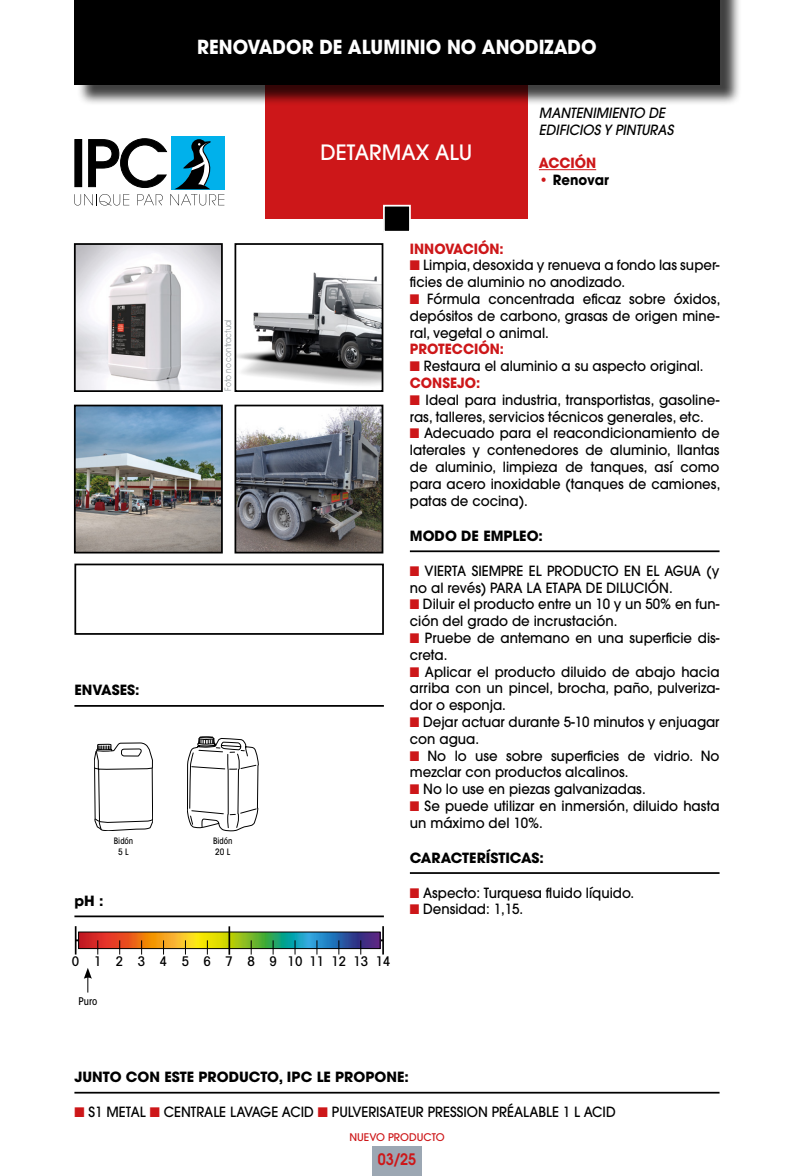
<style>
.page{position:relative;width:794px;height:1176px;background:#fff}
.page>*{position:absolute;margin:0;border:0;box-sizing:border-box;transform-origin:0 0}
.t1{font:500 21px "ITC Avant Garde Std";color:#fff}
.t2{font:700 19.25px "ITC Avant Garde Std";color:#fff;scale:.95 1}
.t3{font:600 15.75px "ITC Avant Garde Std";color:#cd1719;scale:.9 1}
.t4{font:500 14px/16.8px "ITC Avant Garde Std";color:#000;scale:.95 1}
.t5{font:700 14px "ITC Avant Garde Std";color:#000}
.t6{font:700 14px "ITC Avant Garde Std";color:#cd1719;scale:.95 1}
.t7{font:italic 500 14px/16.8px "ITC Avant Garde Std";color:#000;scale:.95 1}
.t8{font:700 14px "ITC Avant Garde Std";color:#000;scale:.95 1}
.t9{font:500 condensed 13.3px "Avant Garde";letter-spacing:.265em;color:#000}
.t10{font:500 10.5px "ITC Avant Garde Std";color:#cd1719}
.t11{font:500 condensed 10.5px "ITC Avant Garde Std";color:#000}
.t12{font:8.75px "ITC Avant Garde Std";color:#91989c;scale:.85 1}
.t13{font:500 condensed 8.75px "ITC Avant Garde Std";color:#000}
.s1{color:#cd1719}
</style>
<div class="page">
<div style="left:266px;top:79px;width:262px;height:140px;background:#cd1719"></div>
<div style="left:74px;top:563px;width:310px;height:72px;border:2px solid #000"></div>
<div style="left:372px;top:1146px;width:50px;height:30px;background:#9ca7b3"></div>
<div style="left:77px;top:0;width:664px;height:106px;background:#000;opacity:.75"></div>
<div style="left:74px;top:0;width:645px;height:84px;background:#000"></div>
<div style="left:171px;top:136px;width:53px;height:53px;background:#00b1eb"></div>
<svg style="left:74px;top:138px;width:150px;height:67px"></svg>
<div style="left:384px;top:206px;width:26px;height:26px;background:#000"></div>
<div style="left:383px;top:205px;width:28px;height:28px;border:2px solid #fff"></div>
<hr style="left:539px;top:169px;width:57px;height:1px;background:#cd1719">
<hr style="left:74px;top:705px;width:310px;height:2px;background:#000">
<hr style="left:410px;top:550px;width:309px;height:2px;background:#000">
<hr style="left:410px;top:872px;width:309px;height:2px;background:#000">
<hr style="left:74px;top:915px;width:310px;height:2px;background:#000">
<hr style="left:76px;top:939px;width:307px;height:2px;background:#000">
<svg style="left:75px;top:926px;width:306px;height:29px"></svg>
<hr style="left:228px;top:926px;width:2px;height:28px;background:#000">
<hr style="left:382px;top:926px;width:2px;height:28px;background:#000">
<svg style="left:94px;top:743px;width:59px;height:88px"></svg>
<img style="left:77px;top:246px;width:143px;height:143px">
<div style="left:74px;top:243px;width:149px;height:149px;border:2px solid #000"></div>
<img style="left:77px;top:408px;width:143px;height:142px">
<div style="left:74px;top:405px;width:149px;height:148px;border:2px solid #000"></div>
<img style="left:237px;top:272px;width:143px;height:113px">
<div style="left:234px;top:243px;width:149px;height:149px;border:2px solid #000"></div>
<img style="left:237px;top:408px;width:143px;height:142px">
<div style="left:234px;top:405px;width:149px;height:148px;border:2px solid #000"></div>
<svg style="left:84px;top:968px;width:8px;height:24px"></svg>
<svg style="left:187px;top:736px;width:71px;height:95px"></svg>
<hr style="left:74px;top:1092px;width:645px;height:1px;background:#000">
<p class="t2" style="left:197px;top:34px;width:422px">RENOVADOR DE ALUMINIO NO ANODIZADO</p>
<p class="t12" style="left:223px;top:391px;width:86px;rotate:-90deg">Foto no contractual</p>
<p class="t5" style="left:74px;top:681px;width:67px">ENVASES:</p>
<p class="t13" style="left:114px;top:836px;width:21px">Bidón</p>
<p class="t13" style="left:118px;top:846px;width:12px">5 L</p>
<p class="t5" style="left:74px;top:891px;width:31px">pH :</p>
<p class="t13" style="left:213px;top:836px;width:21px">Bidón</p>
<p class="t13" style="left:215px;top:846px;width:17px">20 L</p>
<p class="t1" style="left:321px;top:139px;width:153px">DETARMAX ALU</p>
<p class="t7" style="left:539px;top:104px;width:143px">MANTENIMIENTO DE<br>EDIFICIOS Y PINTURAS</p>
<p class="t6" style="left:539px;top:154px;width:62px">ACCIÓN</p>
<p class="t8" style="left:539px;top:171px;width:75px"><span class="s1">•</span> Renovar</p>
<p class="t6" style="left:410px;top:239px;width:100px">INNOVACIÓN:</p>
<p class="t4" style="left:410px;top:257px;width:327px"><span class="s1">■</span> Limpia, desoxida y renueva a fondo las super&shy;ficies de aluminio no anodizado.</p>
<p class="t4" style="left:410px;top:290px;width:328px;text-align:justify"><span class="s1">■</span> Fórmula concentrada eficaz sobre óxidos, depósitos de carbono, grasas de origen mine&shy;ral, vegetal o animal.</p>
<p class="t6" style="left:410px;top:340px;width:101px">PROTECCIÓN:</p>
<p class="t4" style="left:410px;top:357px;width:311px"><span class="s1">■</span> Restaura el aluminio a su aspecto original.</p>
<p class="t6" style="left:410px;top:373px;width:76px">CONSEJO:</p>
<p class="t4" style="left:410px;top:391px;width:327px"><span class="s1">■</span> Ideal para industria, transportistas, gasoline&shy;ras, talleres, servicios técnicos generales, etc.</p>
<p class="t4" style="left:410px;top:425px;width:328px;text-align:justify"><span class="s1">■</span> Adecuado para el reacondicionamiento de laterales y contenedores de aluminio, llantas de aluminio, limpieza de tanques, así como para acero inoxidable (tanques de camiones, patas de cocina).</p>
<p class="t5" style="left:410px;top:526px;width:135px">MODO DE EMPLEO:</p>
<p class="t4" style="left:410px;top:562px;width:327px"><span class="s1">■</span> VIERTA SIEMPRE EL PRODUCTO EN EL AGUA (y no al revés) PARA LA ETAPA DE DILUCIÓN.</p>
<p class="t4" style="left:410px;top:596px;width:327px"><span class="s1">■</span> Diluir el producto entre un 10 y un 50% en fun&shy;ción del grado de incrustación.</p>
<p class="t4" style="left:410px;top:629px;width:327px"><span class="s1">■</span> Pruebe de antemano en una superficie dis&shy;creta.</p>
<p class="t4" style="left:410px;top:663px;width:327px;text-align:justify"><span class="s1">■</span> Aplicar el producto diluido de abajo hacia arriba con un pincel, brocha, paño, pulveriza&shy;dor o esponja.</p>
<p class="t4" style="left:410px;top:713px;width:327px"><span class="s1">■</span> Dejar actuar durante 5-10 minutos y enjuagar con agua.</p>
<p class="t4" style="left:410px;top:747px;width:327px"><span class="s1">■</span> No lo use sobre superficies de vidrio. No mezclar con productos alcalinos.</p>
<p class="t4" style="left:410px;top:780px;width:250px"><span class="s1">■</span> No lo use en piezas galvanizadas.</p>
<p class="t4" style="left:410px;top:797px;width:327px"><span class="s1">■</span> Se puede utilizar en inmersión, diluido hasta un máximo del 10%.</p>
<p class="t5" style="left:410px;top:848px;width:136px">CARACTERÍSTICAS:</p>
<p class="t4" style="left:410px;top:884px;width:238px"><span class="s1">■</span> Aspecto: Turquesa fluido líquido.</p>
<p class="t4" style="left:410px;top:900px;width:121px"><span class="s1">■</span> Densidad: 1,15.</p>
<p class="t9" style="left:72px;top:953px;width:320px">0 1 2 3 4 5 6 7 8 91011121314</p>
<p class="t11" style="left:78px;top:994px;width:20px">Puro</p>
<p class="t5" style="left:74px;top:1067px;width:336px">JUNTO CON ESTE PRODUCTO, IPC LE PROPONE:</p>
<p class="t4" style="left:74px;top:1103px;width:571px"><span class="s1">■</span> S1 METAL <span class="s1">■</span> CENTRALE LAVAGE ACID <span class="s1">■</span> PULVERISATEUR PRESSION PRÉALABLE 1 L ACID</p>
<p class="t10" style="left:349px;top:1130px;width:97px">NUEVO PRODUCTO</p>
<p class="t3" style="left:378px;top:1149px;width:44px">03/25</p>
</div>
